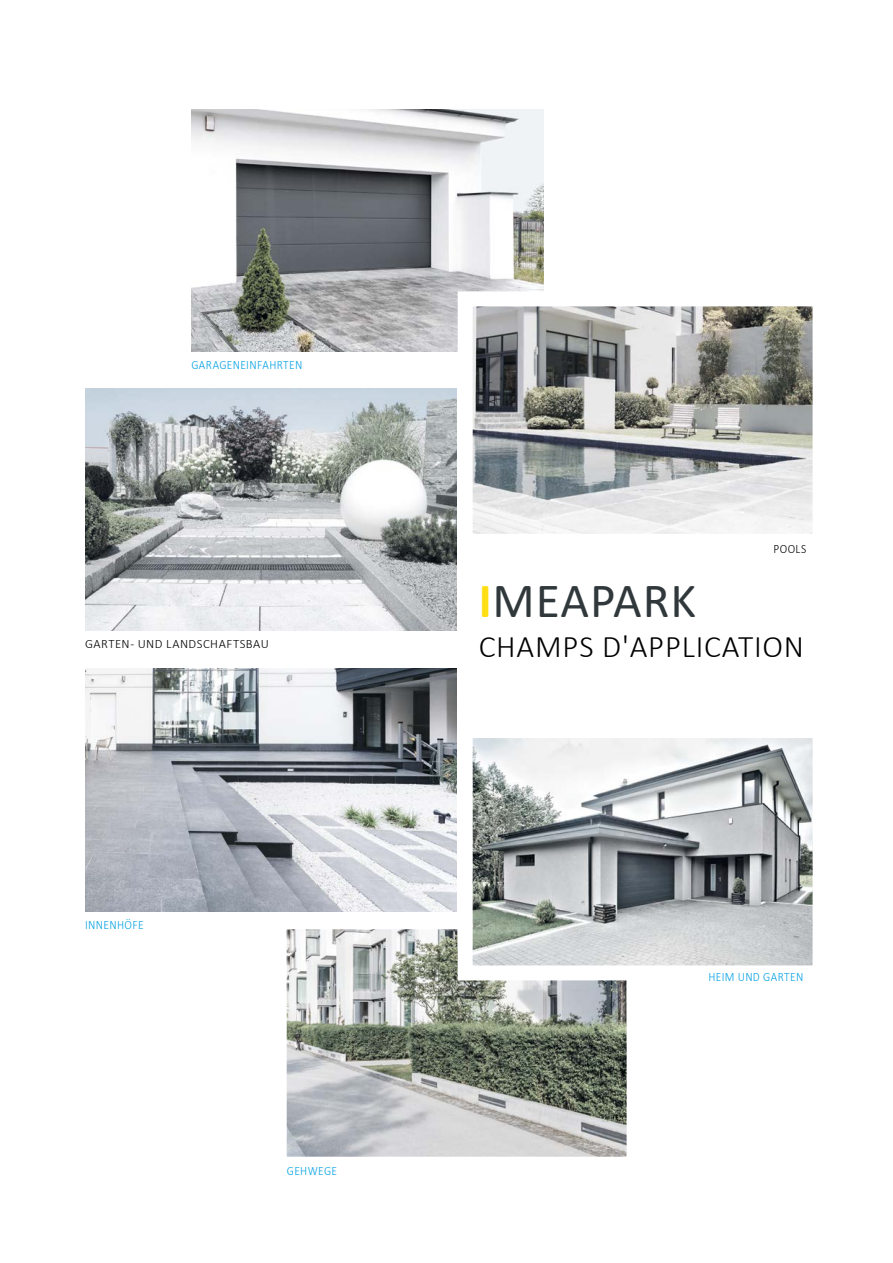
<style>
.page{position:relative;width:893px;height:1263px;background:#fff}
.page>*{position:absolute;margin:0;border:0;box-sizing:border-box;transform-origin:0 0}
.t1{font:49.5px "Calibri";letter-spacing:.02em;color:#30383b}
.t2{font:300 31.5px "Calibri";letter-spacing:.025em;color:#000}
.t3{font:300 12.75px "Calibri";letter-spacing:.03em;color:#009fe3;scale:.9 1}
.t4{font:300 12.75px "Calibri";letter-spacing:.04em;color:#000}
.t5{font:300 12.75px "Calibri";letter-spacing:.04em;color:#000;scale:.9 1}
.s1{font-weight:700;color:#ffde14}
</style>
<div class="page">
<img style="left:288px;top:930px;width:338px;height:226px">
<img style="left:85px;top:388px;width:371px;height:243px">
<img style="left:191px;top:109px;width:352px;height:243px">
<img style="left:85px;top:669px;width:372px;height:242px">
<img style="left:474px;top:307px;width:338px;height:226px">
<img style="left:474px;top:739px;width:338px;height:225px">
<p class="t3" style="left:191px;top:356px;width:125px">GARAGENEINFAHRTEN</p>
<p class="t4" style="left:85px;top:636px;width:185px">GARTEN- UND LANDSCHAFTSBAU</p>
<p class="t3" style="left:85px;top:917px;width:67px">INNENHÖFE</p>
<p class="t3" style="left:287px;top:1162px;width:57px">GEHWEGE</p>
<p class="t5" style="left:773px;top:541px;width:38px">POOLS</p>
<h1 class="t1" style="left:479px;top:566px;width:219px"><span class="s1">I</span>MEAPARK</h1>
<h2 class="t2" style="left:479px;top:627px;width:327px">CHAMPS D'APPLICATION</h2>
<p class="t3" style="left:708px;top:969px;width:107px">HEIM UND GARTEN</p>
</div>
